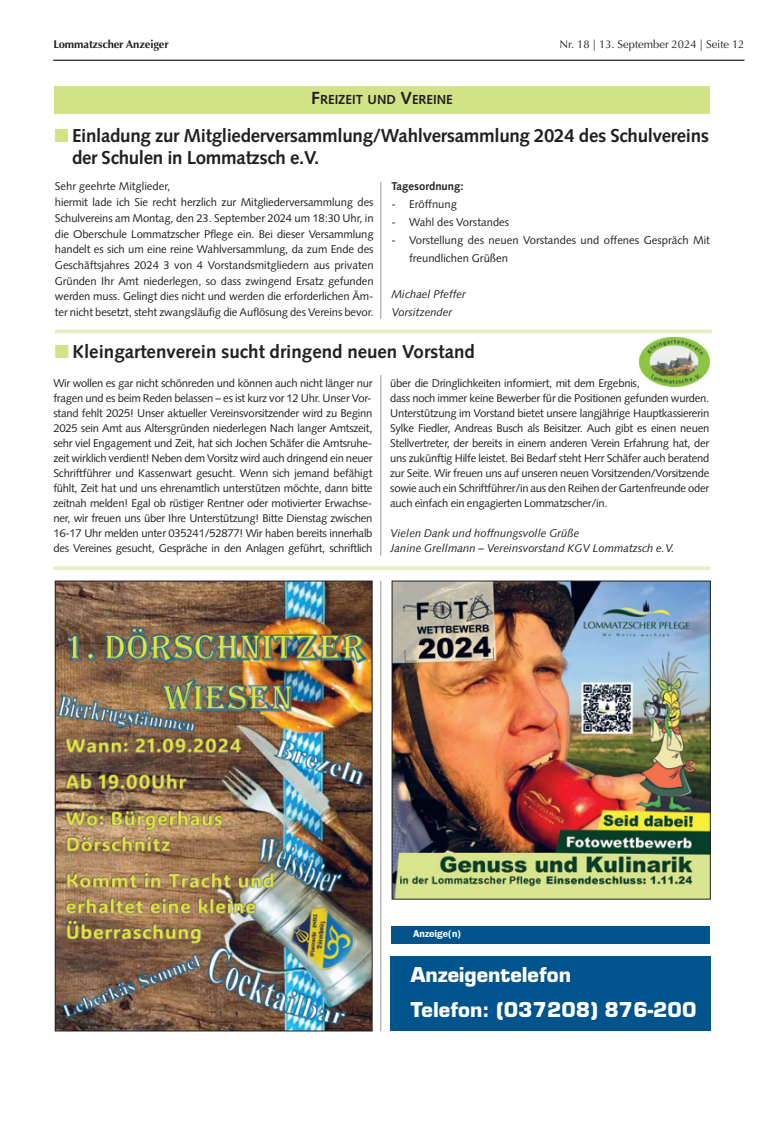
<style>
.page{position:relative;width:780px;height:1127px;background:#fff}
.page>*{position:absolute;margin:0;border:0;box-sizing:border-box;transform-origin:0 0}
.t1{font:700 20px/35.2px "Eurostile";color:#fff}
.t2{font:700 18.75px/22.4px "Syntax";letter-spacing:-.015em;color:#231f20}
.t3{font:700 13.12px "Syntax";color:#231f20}
.t4{font:11.25px/15px "Syntax";letter-spacing:-.02em;color:#231f20}
.t5{font:italic 11.25px/18px "Syntax";color:#231f20}
.t6{font:11.25px/18px "Syntax";color:#231f20}
.t7{font:11.25px "Optima";color:#231f20}
.t8{font:700 11.25px "Optima";letter-spacing:-.01em;color:#231f20}
.t9{font:700 11.25px "Syntax";color:#231f20}
.t10{font:600 10px "Franklin Gothic";color:#fff}
.s1{font-size:17.5px}
.s2{color:#d2e287}
</style>
<div class="page">
<hr style="left:53px;top:60px;width:691px;height:1px;background:#231f20">
<div style="left:54px;top:86px;width:656px;height:28px;background:#d2e287"></div>
<img style="left:57px;top:583px;width:313px;height:446px">
<div style="left:55px;top:581px;width:317px;height:450px;border:1px solid #231f20"></div>
<hr style="left:55px;top:330px;width:656px;height:3px;background:#e6efc1">
<svg style="left:53px;top:566px;width:657px;height:4px;background:#e7f0c5"></svg>
<img style="left:394px;top:583px;width:314px;height:314px">
<div style="left:392px;top:581px;width:318px;height:318px;border:1px solid #231f20"></div>
<hr style="left:380px;top:581px;width:1px;height:450px;background:#939598">
<hr style="left:380px;top:182px;width:1px;height:137px;background:#939598">
<hr style="left:380px;top:375px;width:1px;height:180px;background:#939598">
<div style="left:390px;top:956px;width:320px;height:75px;background:#00548e"></div>
<div style="left:392px;top:926px;width:318px;height:17px;background:#00548e"></div>
<img style="left:639px;top:338px;width:70px;height:48px">
<p class="t8" style="left:53px;top:37px;width:117px">Lommatzscher Anzeiger</p>
<p class="t7" style="left:559px;top:39px;width:186px">Nr. 18 | 13. September 2024 | Seite 12</p>
<p class="t3" style="left:311px;top:94px;width:143px"><span class="s1">F</span>REIZEIT UND <span class="s1">V</span>EREINE</p>
<h2 class="t2" style="left:72px;top:126px;width:638px;text-indent:-18px"><span class="s2">■</span> Einladung zur Mitgliederversammlung/Wahlversammlung 2024 des Schulvereins der Schulen in Lommatzsch e.V.</h2>
<p class="t4" style="left:55px;top:180px;width:320px;line-height:15.8px">Sehr geehrte Mitglieder,<br>hiermit lade ich Sie recht herzlich zur Mitgliederversammlung des Schulvereins am Montag, den 23. September 2024 um 18:30 Uhr, in die Oberschule Lommatzscher Pflege ein. Bei dieser Versammlung handelt es sich um eine reine Wahlversammlung, da zum Ende des Geschäftsjahres 2024 3 von 4 Vorstandsmitgliedern aus privaten Gründen Ihr Amt niederlegen, so dass zwingend Ersatz gefunden werden muss. Gelingt dies nicht und werden die erforderlichen Äm&shy;ter nicht besetzt, steht zwangsläufig die Auflösung des Vereins bevor.</p>
<p class="t9" style="left:391px;top:182px;width:74px">Tagesordnung:</p>
<p class="t6" style="left:391px;top:196px;width:67px">- Eröffnung</p>
<p class="t6" style="left:391px;top:214px;width:119px">- Wahl des Vorstandes</p>
<p class="t6" style="left:409px;top:232px;width:302px;text-indent:-18px">- Vorstellung des neuen Vorstandes und offenes Gespräch Mit freundlichen Grüßen</p>
<p class="t5" style="left:391px;top:286px;width:76px">Michael Pfeffer<br>Vorsitzender</p>
<h2 class="t2" style="left:55px;top:342px;width:421px"><span class="s2">■</span> Kleingartenverein sucht dringend neuen Vorstand</h2>
<p class="t4" style="left:53px;top:376px;width:320px;text-align:justify">Wir wollen es gar nicht schönreden und können auch nicht länger nur fragen und es beim Reden belassen – es ist kurz vor 12 Uhr. Unser Vor&shy;stand fehlt 2025! Unser aktueller Vereinsvorsitzender wird zu Beginn 2025 sein Amt aus Altersgründen niederlegen Nach langer Amtszeit, sehr viel Engagement und Zeit, hat sich Jochen Schäfer die Amtsruhe&shy;zeit wirklich verdient! Neben dem Vorsitz wird auch dringend ein neuer Schriftführer und Kassenwart gesucht. Wenn sich jemand befähigt fühlt, Zeit hat und uns ehrenamtlich unterstützen möchte, dann bitte zeitnah melden! Egal ob rüstiger Rentner oder motivierter Erwachse&shy;ner, wir freuen uns über Ihre Unterstützung! Bitte Dienstag zwischen 16-17 Uhr melden unter 035241/52877! Wir haben bereits innerhalb des Vereines gesucht, Gespräche in den Anlagen geführt, schriftlich</p>
<p class="t4" style="left:390px;top:376px;width:320px">über die Dringlichkeiten informiert, mit dem Ergebnis,<br>dass noch immer keine Bewerber für die Positionen gefunden wurden.<br>Unterstützung im Vorstand bietet unsere langjährige Hauptkassiererin Sylke Fiedler, Andreas Busch als Beisitzer. Auch gibt es einen neuen Stellvertreter, der bereits in einem anderen Verein Erfahrung hat, der uns zukünftig Hilfe leistet. Bei Bedarf steht Herr Schäfer auch beratend zur Seite. Wir freuen uns auf unseren neuen Vorsitzenden/Vorsitzende sowie auch ein Schriftführer/in aus den Reihen der Gartenfreunde oder auch einfach ein engagierten Lommatzscher/in.</p>
<p class="t5" style="left:390px;top:526px;width:286px;line-height:15px">Vielen Dank und hoffnungsvolle Grüße<br>Janine Grellmann – Vereinsvorstand KGV Lommatzsch e.V.</p>
<p class="t10" style="left:413px;top:930px;width:49px">Anzeige(n)</p>
<h1 class="t1" style="left:411px;top:959px;width:287px">Anzeigentelefon<br>Telefon: (037208) 876-200</h1>
</div>
